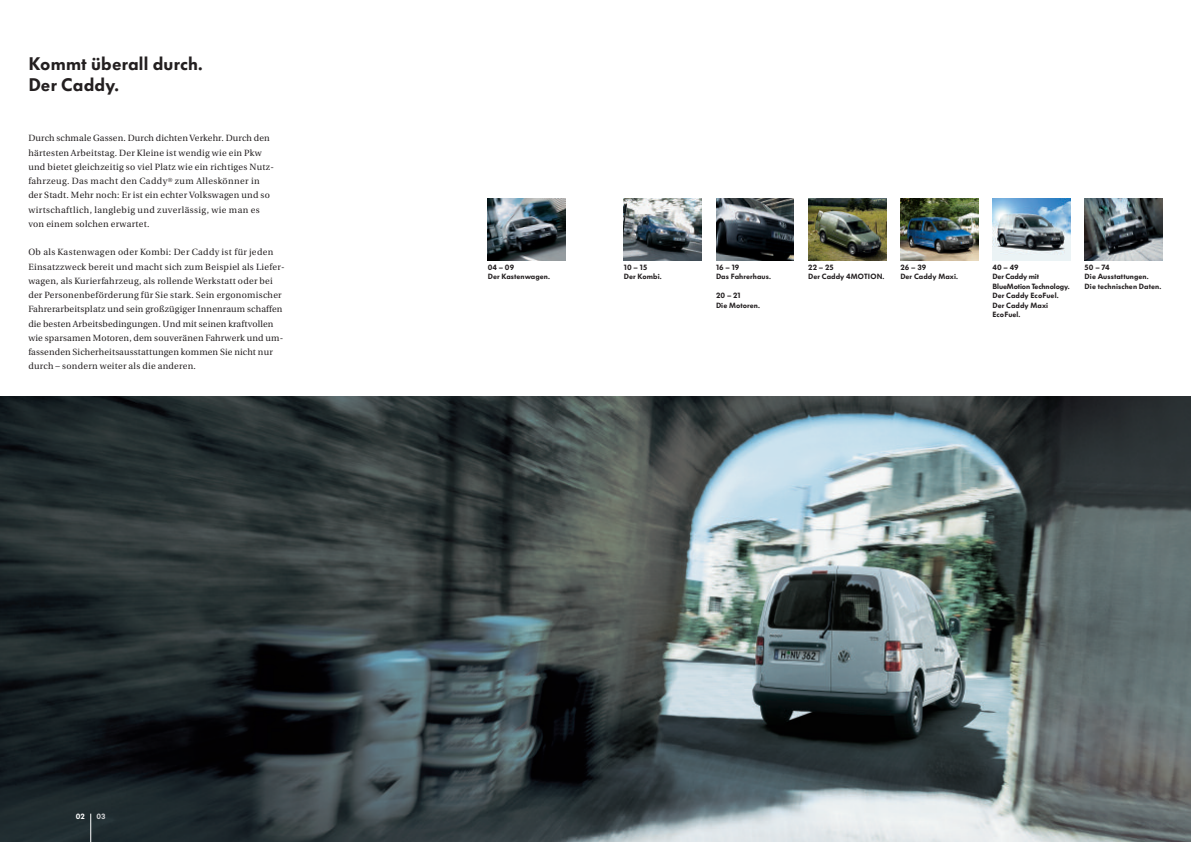
<style>
.page{position:relative;width:1191px;height:842px;background:#fff}
.page>*{position:absolute;margin:0;border:0;box-sizing:border-box;transform-origin:0 0}
.t1{font:900 18px/21.3px "VW Headline";letter-spacing:.01em;color:#231f20}
.t2{font:9px/14.2px "VW Utopia";letter-spacing:.025em;color:#231f20}
.t3{font:900 7.5px/9.5px "VW Headline";letter-spacing:.01em;color:#231f20}
.t4{font:900 7.5px/9.5px "VW Headline";letter-spacing:-.01em;color:#231f20}
.t5{font:900 7.5px "VW Headline";color:#fff}
.t6{font:900 7.5px "VW Headline";color:#d1d2d4}
</style>
<div class="page">
<img style="left:0;top:397px;width:1191px;height:445px">
<svg style="left:90px;top:814px;width:1px;height:28px"></svg>
<img style="left:488px;top:198px;width:78px;height:63px">
<img style="left:1084px;top:198px;width:78px;height:63px">
<img style="left:808px;top:198px;width:78px;height:63px">
<img style="left:624px;top:198px;width:78px;height:63px">
<img style="left:716px;top:198px;width:78px;height:63px">
<img style="left:900px;top:198px;width:78px;height:63px">
<img style="left:992px;top:198px;width:78px;height:63px">
<h1 class="t1" style="left:28px;top:53px;width:178px">Kommt überall durch.<br>Der Caddy.</h1>
<p class="t2" style="left:28px;top:131px;width:247px">Durch schmale Gassen.Durch dichten Verkehr.Durch den härtesten Arbeitstag.Der Kleine ist wendig wie ein Pkw und bietet gleichzeitig so viel Platz wie ein richtiges Nutz&shy;fahrzeug.Das macht den Caddy<sup>®</sup> zum Alleskönner in der Stadt.Mehr noch:Er ist ein echter Volkswagen und so wirtschaftlich,langlebig und zuverlässig,wie man es von einem solchen erwartet.</p>
<p class="t2" style="left:28px;top:245px;width:258px">Ob als Kastenwagen oder Kombi:Der Caddy ist für jeden Einsatzzweck bereit und macht sich zum Beispiel als Liefer&shy;wagen,als Kurierfahrzeug,als rollende Werkstatt oder bei der Personenbeförderung für Sie stark.Sein ergonomischer Fahrerarbeitsplatz und sein großzügiger Innenraum schaffen die besten Arbeitsbedingungen.Und mit seinen kraftvollen wie sparsamen Motoren,dem souveränen Fahrwerk und um&shy;fassenden Sicherheitsausstattungen kommen Sie nicht nur durch – sondern weiter als die anderen.</p>
<p class="t5" style="left:76px;top:812px;width:11px">02</p>
<p class="t6" style="left:96px;top:812px;width:11px">03</p>
<p class="t3" style="left:900px;top:263px;width:60px">26 – 39<br>Der Caddy Maxi.</p>
<p class="t4" style="left:992px;top:263px;width:79px">40 – 49<br>Der Caddy mit<br>BlueMotion Technology.<br>Der Caddy EcoFuel.<br>Der Caddy Maxi<br>EcoFuel.</p>
<p class="t3" style="left:488px;top:263px;width:65px">04 – 09<br>Der Kastenwagen.</p>
<p class="t3" style="left:1084px;top:263px;width:79px">50 – 74<br>Die Ausstattungen.<br>Die technischen Daten.</p>
<p class="t3" style="left:624px;top:263px;width:40px">10 – 15<br>Der Kombi.</p>
<p class="t3" style="left:716px;top:263px;width:57px">16 – 19<br>Das Fahrerhaus.</p>
<p class="t3" style="left:716px;top:291px;width:46px">20 – 21<br>Die Motoren.</p>
<p class="t3" style="left:808px;top:263px;width:79px">22 – 25<br>Der Caddy 4MOTION.</p>
</div>
